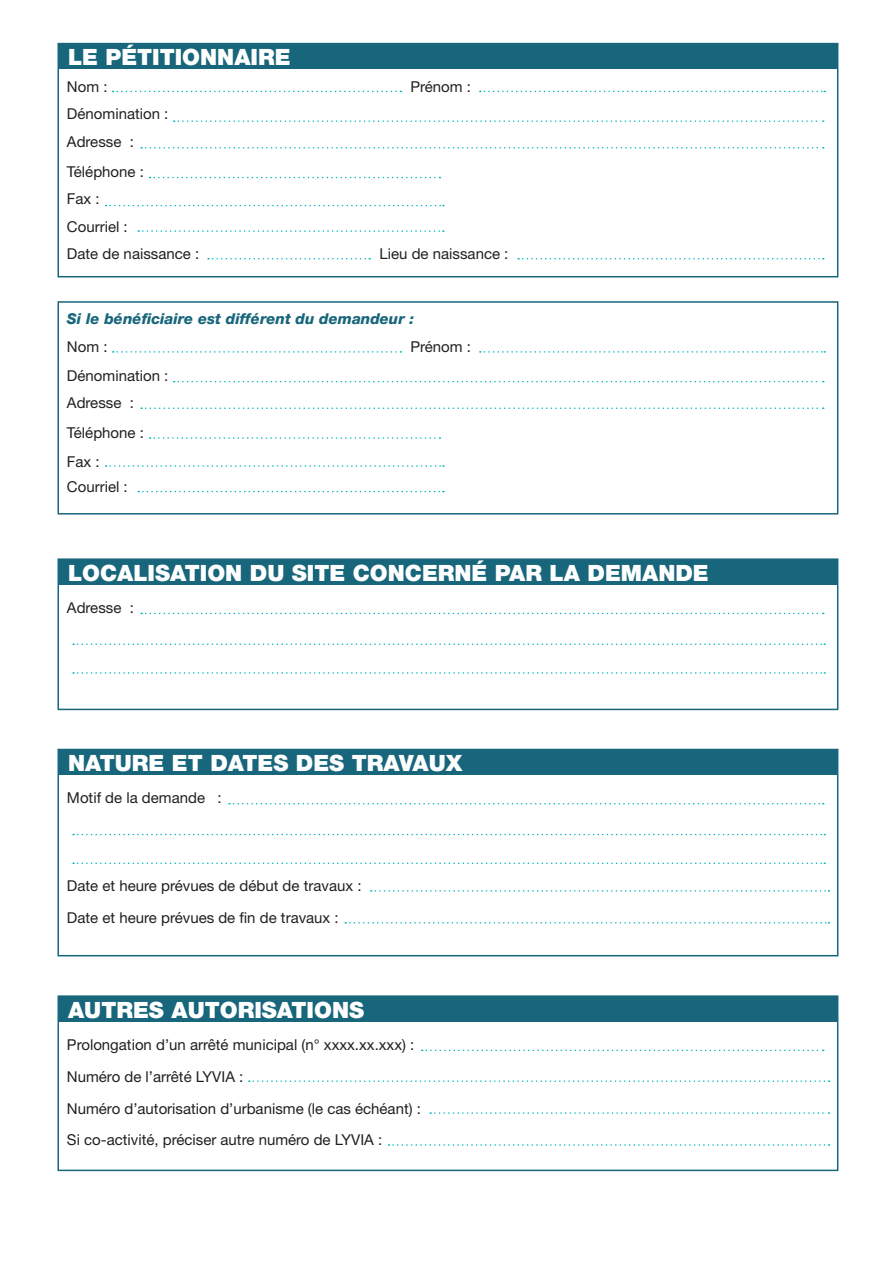
<style>
.page{position:relative;width:893px;height:1263px;background:#fff}
.page>*{position:absolute;margin:0;border:0;box-sizing:border-box;transform-origin:0 0}
.t1{font:900 22.5px "Helvetica Neue LT Std";color:#fff}
.t2{font:15px/32px "Helvetica Neue LT Std";color:#231f20}
.t3{font:italic 800 15px "Helvetica Neue LT Std";color:#18667b}
</style>
<div class="page">
<div style="left:58px;top:749px;width:780px;height:207px;border:2px solid #18667b"></div>
<div style="left:58px;top:559px;width:780px;height:25px;background:#18667b"></div>
<div style="left:58px;top:43px;width:780px;height:26px;background:#18667b"></div>
<svg style="left:113px;top:91px;width:288px;height:1px"></svg>
<svg style="left:150px;top:177px;width:290px;height:1px"></svg>
<svg style="left:106px;top:205px;width:338px;height:1px"></svg>
<div style="left:58px;top:558px;width:780px;height:152px;border:2px solid #18667b"></div>
<div style="left:58px;top:43px;width:780px;height:234px;border:2px solid #18667b"></div>
<svg style="left:480px;top:91px;width:345px;height:1px"></svg>
<svg style="left:73px;top:672px;width:752px;height:2px"></svg>
<svg style="left:73px;top:643px;width:752px;height:2px"></svg>
<svg style="left:138px;top:230px;width:306px;height:2px"></svg>
<svg style="left:174px;top:120px;width:650px;height:2px"></svg>
<svg style="left:141px;top:147px;width:683px;height:2px"></svg>
<div style="left:58px;top:301px;width:780px;height:213px;border:2px solid #18667b"></div>
<svg style="left:113px;top:351px;width:288px;height:2px"></svg>
<svg style="left:150px;top:437px;width:290px;height:2px"></svg>
<svg style="left:106px;top:465px;width:338px;height:2px"></svg>
<svg style="left:480px;top:351px;width:345px;height:2px"></svg>
<svg style="left:138px;top:491px;width:306px;height:1px"></svg>
<svg style="left:174px;top:381px;width:650px;height:1px"></svg>
<svg style="left:141px;top:407px;width:683px;height:2px"></svg>
<svg style="left:141px;top:613px;width:683px;height:1px"></svg>
<div style="left:58px;top:749px;width:780px;height:26px;background:#18667b"></div>
<svg style="left:73px;top:862px;width:752px;height:2px"></svg>
<svg style="left:73px;top:834px;width:752px;height:1px"></svg>
<svg style="left:229px;top:803px;width:595px;height:1px"></svg>
<svg style="left:371px;top:890px;width:458px;height:2px"></svg>
<svg style="left:345px;top:922px;width:484px;height:1px"></svg>
<div style="left:58px;top:995px;width:780px;height:176px;border:2px solid #18667b"></div>
<div style="left:58px;top:996px;width:780px;height:25px;background:#18667b"></div>
<svg style="left:422px;top:1049px;width:402px;height:2px"></svg>
<svg style="left:249px;top:1080px;width:580px;height:2px"></svg>
<svg style="left:430px;top:1112px;width:399px;height:2px"></svg>
<svg style="left:389px;top:1144px;width:440px;height:2px"></svg>
<svg style="left:208px;top:258px;width:162px;height:1px"></svg>
<svg style="left:518px;top:258px;width:306px;height:1px"></svg>
<h1 class="t1" style="left:68px;top:43px;width:224px">LE PÉTITIONNAIRE</h1>
<p class="t2" style="left:67px;top:70px;width:42px">Nom :</p>
<p class="t2" style="left:410px;top:70px;width:62px">Prénom :</p>
<p class="t2" style="left:67px;top:100px;width:103px;line-height:27.6px">Dénomination :<br>Adresse :</p>
<p class="t2" style="left:67px;top:157px;width:78px;line-height:27.6px">Téléphone :<br>Fax :</p>
<p class="t2" style="left:67px;top:210px;width:62px">Courriel :</p>
<p class="t2" style="left:67px;top:238px;width:134px">Date de naissance :</p>
<p class="t2" style="left:379px;top:238px;width:130px">Lieu de naissance :</p>
<p class="t3" style="left:67px;top:309px;width:349px">Si le bénéficiaire est différent du demandeur :</p>
<p class="t2" style="left:67px;top:331px;width:42px">Nom :</p>
<p class="t2" style="left:410px;top:331px;width:62px">Prénom :</p>
<p class="t2" style="left:67px;top:362px;width:103px;line-height:26.5px">Dénomination :<br>Adresse :</p>
<p class="t2" style="left:67px;top:419px;width:78px;line-height:28.3px">Téléphone :<br>Fax :</p>
<p class="t2" style="left:67px;top:471px;width:62px">Courriel :</p>
<h1 class="t1" style="left:68px;top:559px;width:642px">LOCALISATION DU SITE CONCERNÉ PAR LA DEMANDE</h1>
<p class="t2" style="left:67px;top:591px;width:68px">Adresse :</p>
<h1 class="t1" style="left:68px;top:749px;width:396px">NATURE ET DATES DES TRAVAUX</h1>
<p class="t2" style="left:67px;top:781px;width:156px">Motif de la demande :</p>
<p class="t2" style="left:67px;top:870px;width:296px">Date et heure prévues de début de travaux :<br>Date et heure prévues de fin de travaux :</p>
<h1 class="t1" style="left:68px;top:996px;width:298px">AUTRES AUTORISATIONS</h1>
<p class="t2" style="left:67px;top:1028px;width:355px">Prolongation d’un arrêté municipal (n° xxxx.xx.xxx) :<br>Numéro de l’arrêté LYVIA :<br>Numéro d’autorisation d’urbanisme (le cas échéant) :<br>Si co-activité, préciser autre numéro de LYVIA :</p>
</div>
